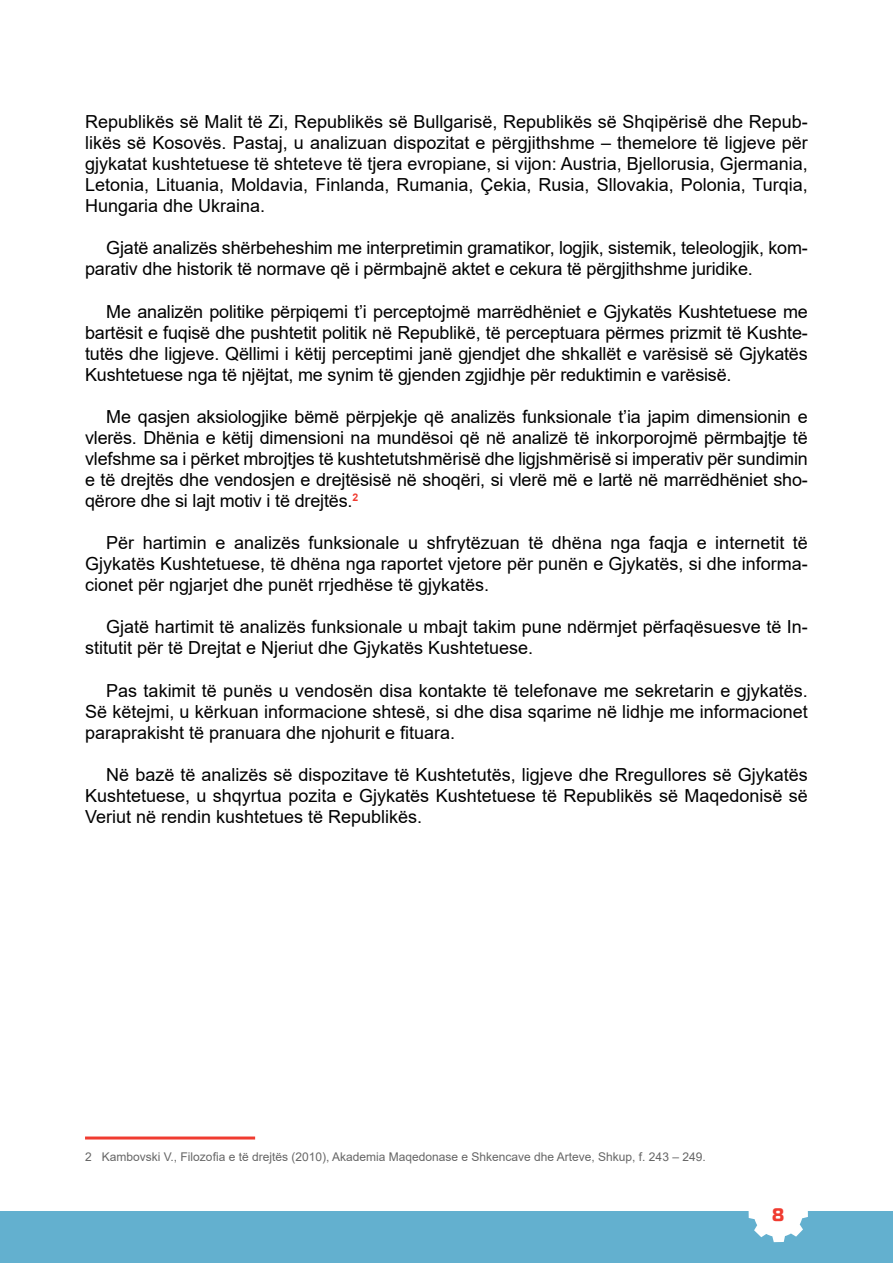
<style>
.page{position:relative;width:893px;height:1263px;background:#fff}
.page>*{position:absolute;margin:0;border:0;box-sizing:border-box;transform-origin:0 0}
.t1{font:18px/21px "Arial";color:#000;text-align:justify}
.t2{font:18px "Russo One";color:#f03b30}
.t3{font:12px "Arial";color:#666}
</style>
<div class="page">
<div style="left:0;top:1212px;width:893px;height:51px;background:#63b0cf"></div>
<svg style="left:748px;top:1211px;width:60px;height:31px"></svg>
<hr style="left:85px;top:1136px;width:170px;height:3px;background:#f03b30">
<p class="t1" style="left:85px;top:111px;width:724px">Republikës së Malit të Zi, Republikës së Bullgarisë, Republikës së Shqipërisë dhe Repub&shy;likës së Kosovës. Pastaj, u analizuan dispozitat e përgjithshme – themelore të ligjeve për gjykatat kushtetuese të shteteve të tjera evropiane, si vijon: Austria, Bjellorusia, Gjermania, Letonia, Lituania, Moldavia, Finlanda, Rumania, Çekia, Rusia, Sllovakia, Polonia, Turqia, Hungaria dhe Ukraina.</p>
<p class="t1" style="left:85px;top:237px;width:724px;text-indent:21px">Gjatë analizës shërbeheshim me interpretimin gramatikor, logjik, sistemik, teleologjik, kom&shy;parativ dhe historik të normave që i përmbajnë aktet e cekura të përgjithshme juridike.</p>
<p class="t1" style="left:85px;top:301px;width:724px;text-indent:21px">Me analizën politike përpiqemi t’i perceptojmë marrëdhëniet e Gjykatës Kushtetuese me bartësit e fuqisë dhe pushtetit politik në Republikë, të perceptuara përmes prizmit të Kushte&shy;tutës dhe ligjeve. Qëllimi i këtij perceptimi janë gjendjet dhe shkallët e varësisë së Gjykatës Kushtetuese nga të njëjtat, me synim të gjenden zgjidhje për reduktimin e varësisë.</p>
<p class="t1" style="left:85px;top:406px;width:724px;text-indent:21px">Me qasjen aksiologjike bëmë përpjekje që analizës funksionale t’ia japim dimensionin e vlerës. Dhënia e këtij dimensioni na mundësoi që në analizë të inkorporojmë përmbajtje të vlefshme sa i përket mbrojtjes të kushtetutshmërisë dhe ligjshmërisë si imperativ për sundimin e të drejtës dhe vendosjen e drejtësisë në shoqëri, si vlerë më e lartë në marrëdhëniet sho&shy;qërore dhe si lajt motiv i të drejtës.<sup>2</sup></p>
<p class="t1" style="left:85px;top:532px;width:724px;text-indent:21px">Për hartimin e analizës funksionale u shfrytëzuan të dhëna nga faqja e internetit të Gjykatës Kushtetuese, të dhëna nga raportet vjetore për punën e Gjykatës, si dhe informa&shy;cionet për ngjarjet dhe punët rrjedhëse të gjykatës.</p>
<p class="t1" style="left:85px;top:616px;width:724px;text-indent:21px">Gjatë hartimit të analizës funksionale u mbajt takim pune ndërmjet përfaqësuesve të In&shy;stitutit për të Drejtat e Njeriut dhe Gjykatës Kushtetuese.</p>
<p class="t1" style="left:85px;top:680px;width:724px;text-indent:21px">Pas takimit të punës u vendosën disa kontakte të telefonave me sekretarin e gjykatës.<br>Së këtejmi, u kërkuan informacione shtesë, si dhe disa sqarime në lidhje me informacionet paraprakisht të pranuara dhe njohurit e fituara.</p>
<p class="t1" style="left:85px;top:764px;width:724px;text-indent:21px">Në bazë të analizës së dispozitave të Kushtetutës, ligjeve dhe Rregullores së Gjykatës Kushtetuese, u shqyrtua pozita e Gjykatës Kushtetuese të Republikës së Maqedonisë së Veriut në rendin kushtetues të Republikës.</p>
<p class="t3" style="left:85px;top:1148px;width:622px">2 Kambovski V., Filozofia e të drejtës (2010), Akademia Maqedonase e Shkencave dhe Arteve, Shkup, f. 243 – 249.</p>
<p class="t2" style="left:772px;top:1204px;width:14px">8</p>
</div>
